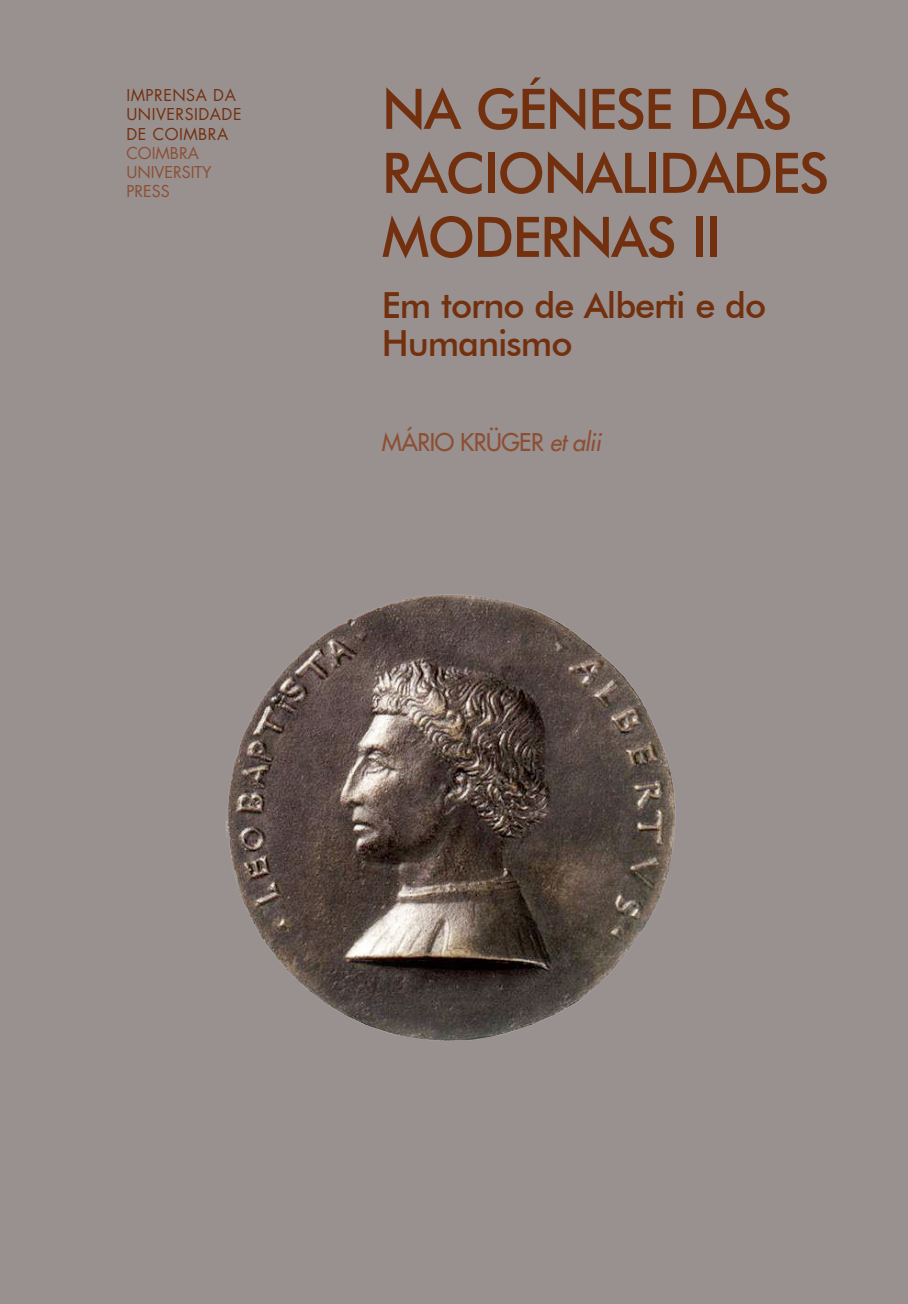
<style>
.page{position:relative;width:908px;height:1304px;background:#fff}
.page>*{position:absolute;margin:0;border:0;box-sizing:border-box;transform-origin:0 0}
.t1{font:500 56px/64px "Futura BT";letter-spacing:-.03em;color:#73300f}
.t2{font:500 36px/38px "Futura BT";letter-spacing:-.03em;color:#73300f}
.t3{font:24px "Futura LT";letter-spacing:-.02em;color:#8c4f34}
.t4{font:16px/19.2px "Futura LT";letter-spacing:.03em;color:#73300f}
.s1{color:#8c4f34}
.s2{font-style:italic}
</style>
<div class="page">
<div style="left:0;top:0;width:907px;height:1304px;background:#999190"></div>
<img style="left:226px;top:594px;width:450px;height:447px">
<p class="t4" style="left:126px;top:86px;width:116px">IMPRENSA DA<br>UNIVERSIDADE<br>DE COIMBRA<br><span class="s1">COIMBRA<br>UNIVERSITY<br>PRESS</span></p>
<p class="t1" style="left:381px;top:77px;width:448px">NA GÉNESE DAS<br>RACIONALIDADES<br>MODERNAS II</p>
<p class="t2" style="left:381px;top:285px;width:386px">Em torno de Alberti e do<br>Humanismo</p>
<p class="t3" style="left:381px;top:426px;width:221px">MÁRIO KRÜGER <span class="s2">et alii</span></p>
</div>
